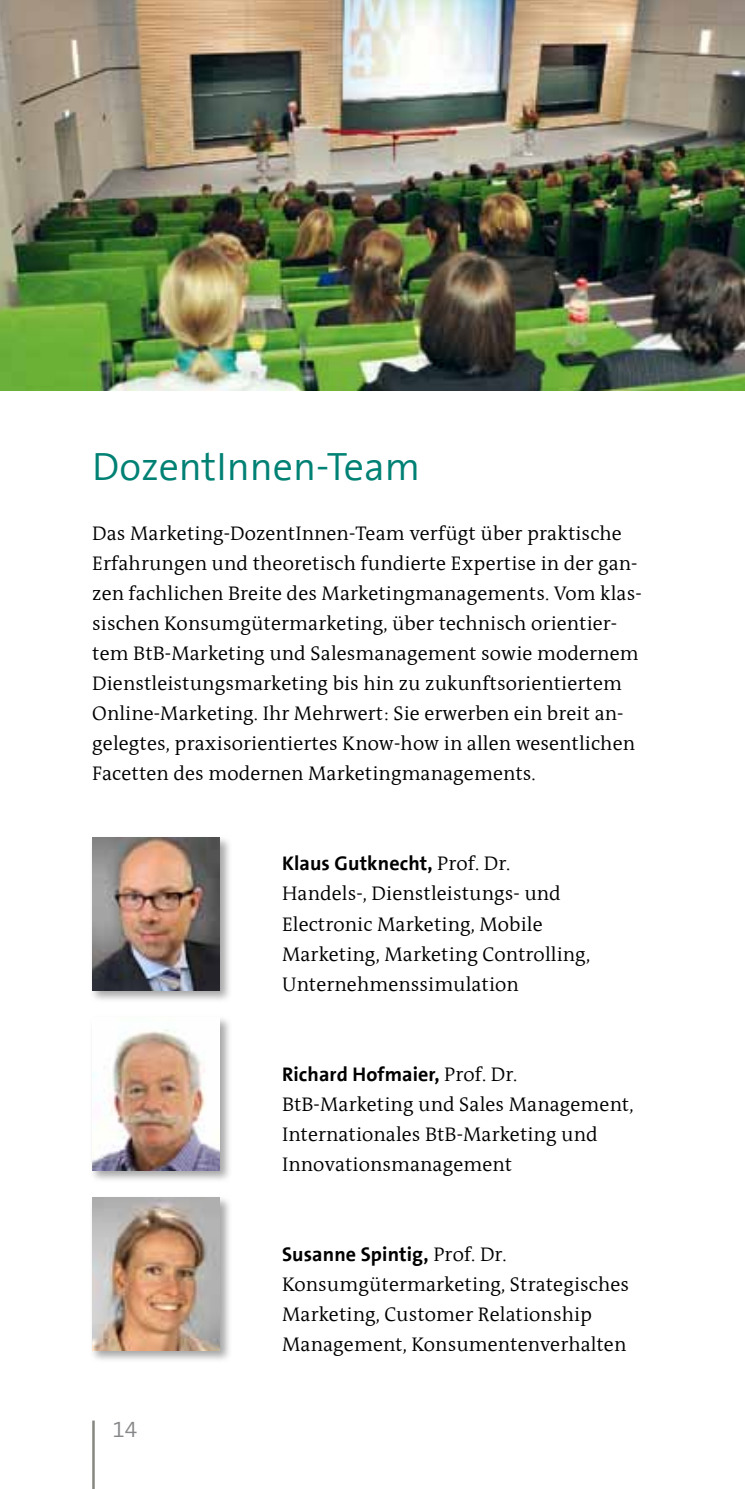
<style>
.page{position:relative;width:745px;height:1489px;background:#fff}
.page>*{position:absolute;margin:0;border:0;box-sizing:border-box;transform-origin:0 0}
.t1{font:40px "FHM The Sans";color:#008174}
.t2{font:22.5px "FHM The Sans Expert";color:#87888a}
.t3{font:20px/30px "FHM Antiqua";letter-spacing:.005em;color:#000}
.s1{font-weight:700}
</style>
<div class="page">
<hr style="left:92px;top:1420px;width:3px;height:68px;background:#878781">
<img style="left:0;top:0;width:744px;height:390px">
<div style="left:89px;top:835px;width:143px;height:168px;background:#000;opacity:.35"></div>
<img style="left:92px;top:838px;width:127px;height:152px">
<div style="left:89px;top:1015px;width:143px;height:168px;background:#000;opacity:.35"></div>
<img style="left:92px;top:1017px;width:127px;height:153px">
<div style="left:89px;top:1194px;width:143px;height:169px;background:#000;opacity:.35"></div>
<img style="left:92px;top:1197px;width:127px;height:153px">
<h1 class="t1" style="left:92px;top:446px;width:329px">DozentInnen-Team</h1>
<p class="t3" style="left:92px;top:519px;width:550px">Das Marketing-DozentInnen-Team verfügt über praktische Erfahrungen und theoretisch fundierte Expertise in der gan&shy;zen fachlichen Breite des Marketingmanagements. Vom klas&shy;sischen Konsumgütermarketing, über technisch orientier&shy;tem BtB-Marketing und Salesmanagement sowie modernem Dienstleistungsmarketing bis hin zu zukunftsorientiertem Online-Marketing. Ihr Mehrwert: Sie erwerben ein breit an&shy;gelegtes, praxisorientiertes Know-how in allen wesentlichen Facetten des modernen Marketingmanagements.</p>
<p class="t3" style="left:282px;top:849px;width:309px"><span class="s1">Klaus Gutknecht,</span> Prof. Dr.<br>Handels-, Dienstleistungs- und<br>Electronic Marketing, Mobile<br>Marketing, Marketing Controlling,<br>Unternehmenssimulation</p>
<p class="t3" style="left:282px;top:1059px;width:353px"><span class="s1">Richard Hofmaier,</span> Prof. Dr.<br>BtB-Marketing und Sales Management,<br>Internationales BtB-Marketing und<br>Innovationsmanagement</p>
<p class="t2" style="left:112px;top:1415px;width:26px">14</p>
<p class="t3" style="left:282px;top:1239px;width:348px"><span class="s1">Susanne Spintig,</span> Prof. Dr.<br>Konsumgütermarketing, Strategisches Marketing, Customer Relationship Management, Konsumentenverhalten</p>
</div>
